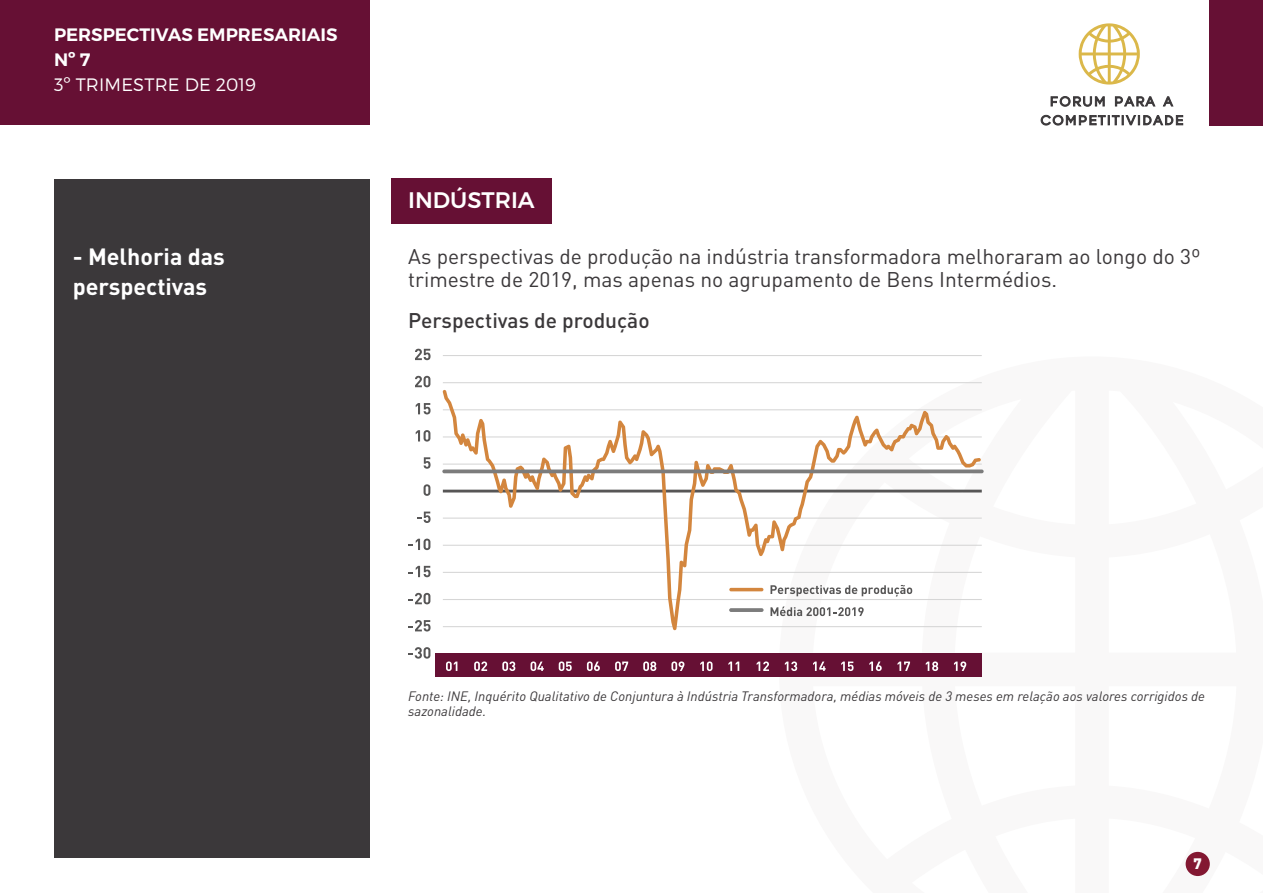
<style>
.page{position:relative;width:1263px;height:893px;background:#fff}
.page>*{position:absolute;margin:0;border:0;box-sizing:border-box;transform-origin:0 0}
.t1{font:700 23.25px/30px "DIN Pro";color:#fff}
.t2{font:500 22.5px "Montserrat";color:#fff}
.t3{font:21px/22px "DIN Pro";color:#3b383a}
.t4{font:500 21px "DIN Pro";color:#3b383a}
.t5{font:600 18px/25.2px "Montserrat";color:#fff}
.t6{font:300 18px "Montserrat";letter-spacing:.01em;color:#fff}
.t7{font:900 15px "DIN Pro";color:#fff}
.t8{font:italic 13.5px/15px "DIN";color:#3b383a}
</style>
<div class="page">
<div style="left:54px;top:179px;width:316px;height:678px;background:#3b383a"></div>
<div style="left:0;top:0;width:370px;height:125px;background:#661034"></div>
<div style="left:1210px;top:0;width:53px;height:125px;background:#661034"></div>
<svg style="left:1079px;top:23px;width:61px;height:62px"></svg>
<svg style="left:1050px;top:96px;width:55px;height:11px"></svg>
<svg style="left:1115px;top:96px;width:41px;height:11px"></svg>
<svg style="left:1162px;top:96px;width:12px;height:11px"></svg>
<svg style="left:1040px;top:114px;width:143px;height:12px"></svg>
<div style="left:1185px;top:852px;width:25px;height:24px;background:#831832;border-radius:50%"></div>
<div style="left:391px;top:179px;width:161px;height:45px;background:#661034"></div>
<hr style="left:443px;top:626px;width:539px;height:1px;background:#d6d6d6">
<hr style="left:443px;top:599px;width:539px;height:1px;background:#d6d6d6">
<hr style="left:443px;top:572px;width:539px;height:1px;background:#d6d6d6">
<hr style="left:443px;top:545px;width:539px;height:1px;background:#d6d6d6">
<hr style="left:443px;top:518px;width:539px;height:1px;background:#d6d6d6">
<hr style="left:443px;top:490px;width:539px;height:2px;background:#575656">
<hr style="left:443px;top:464px;width:539px;height:1px;background:#d6d6d6">
<hr style="left:443px;top:436px;width:539px;height:1px;background:#d6d6d6">
<hr style="left:443px;top:409px;width:539px;height:1px;background:#d6d6d6">
<hr style="left:443px;top:382px;width:539px;height:1px;background:#d6d6d6">
<hr style="left:443px;top:355px;width:539px;height:1px;background:#d6d6d6">
<div style="left:435px;top:654px;width:547px;height:23px;background:#661034"></div>
<svg style="left:415px;top:349px;width:15px;height:11px"></svg>
<svg style="left:415px;top:376px;width:15px;height:11px"></svg>
<svg style="left:416px;top:403px;width:14px;height:11px"></svg>
<svg style="left:416px;top:430px;width:14px;height:12px"></svg>
<svg style="left:424px;top:457px;width:6px;height:12px"></svg>
<svg style="left:424px;top:484px;width:6px;height:12px"></svg>
<svg style="left:417px;top:512px;width:13px;height:11px"></svg>
<svg style="left:408px;top:539px;width:22px;height:11px"></svg>
<svg style="left:408px;top:566px;width:22px;height:11px"></svg>
<svg style="left:408px;top:593px;width:22px;height:11px"></svg>
<svg style="left:408px;top:620px;width:22px;height:11px"></svg>
<svg style="left:408px;top:647px;width:22px;height:12px"></svg>
<svg style="left:446px;top:661px;width:11px;height:10px"></svg>
<svg style="left:474px;top:661px;width:13px;height:10px"></svg>
<svg style="left:502px;top:661px;width:13px;height:10px"></svg>
<svg style="left:530px;top:661px;width:14px;height:10px"></svg>
<svg style="left:559px;top:661px;width:13px;height:10px"></svg>
<svg style="left:587px;top:661px;width:13px;height:10px"></svg>
<svg style="left:615px;top:661px;width:13px;height:10px"></svg>
<svg style="left:643px;top:661px;width:13px;height:10px"></svg>
<svg style="left:671px;top:661px;width:13px;height:10px"></svg>
<svg style="left:700px;top:661px;width:12px;height:10px"></svg>
<svg style="left:728px;top:661px;width:11px;height:10px"></svg>
<svg style="left:757px;top:661px;width:12px;height:10px"></svg>
<svg style="left:785px;top:661px;width:12px;height:10px"></svg>
<svg style="left:813px;top:661px;width:13px;height:10px"></svg>
<svg style="left:841px;top:661px;width:12px;height:10px"></svg>
<svg style="left:869px;top:661px;width:13px;height:10px"></svg>
<svg style="left:897px;top:661px;width:13px;height:10px"></svg>
<svg style="left:926px;top:661px;width:12px;height:10px"></svg>
<svg style="left:954px;top:661px;width:12px;height:10px"></svg>
<svg style="left:443px;top:390px;width:538px;height:240px"></svg>
<hr style="left:729px;top:588px;width:34px;height:3px;background:#d3863e;border-radius:2px">
<svg style="left:729px;top:608px;width:34px;height:4px"></svg>
<svg style="left:442px;top:469px;width:542px;height:4px;background:#8c8a89"></svg>
<h3 class="t5" style="left:54px;top:22px;width:285px">PERSPECTIVAS EMPRESARIAIS<br>Nº 7</h3>
<h3 class="t6" style="left:54px;top:74px;width:204px">3º TRIMESTRE DE 2019</h3>
<h1 class="t1" style="left:73px;top:241px;width:154px">- Melhoria das perspectivas</h1>
<h2 class="t2" style="left:408px;top:186px;width:128px">INDÚSTRIA</h2>
<h3 class="t3" style="left:408px;top:245px;width:794px">As perspectivas de produção na indústria transformadora melhoraram ao longo do 3º trimestre de 2019, mas apenas no agrupamento de Bens Intermédios.</h3>
<h3 class="t4" style="left:408px;top:306px;width:243px">Perspectivas de produção</h3>
<p class="t8" style="left:408px;top:688px;width:798px">Fonte: INE, Inquérito Qualitativo de Conjuntura à Indústria Transformadora, médias móveis de 3 meses em relação aos valores corrigidos de sazonalidade.</p>
<p class="t7" style="left:1193px;top:853px;width:10px">7</p>
</div>
